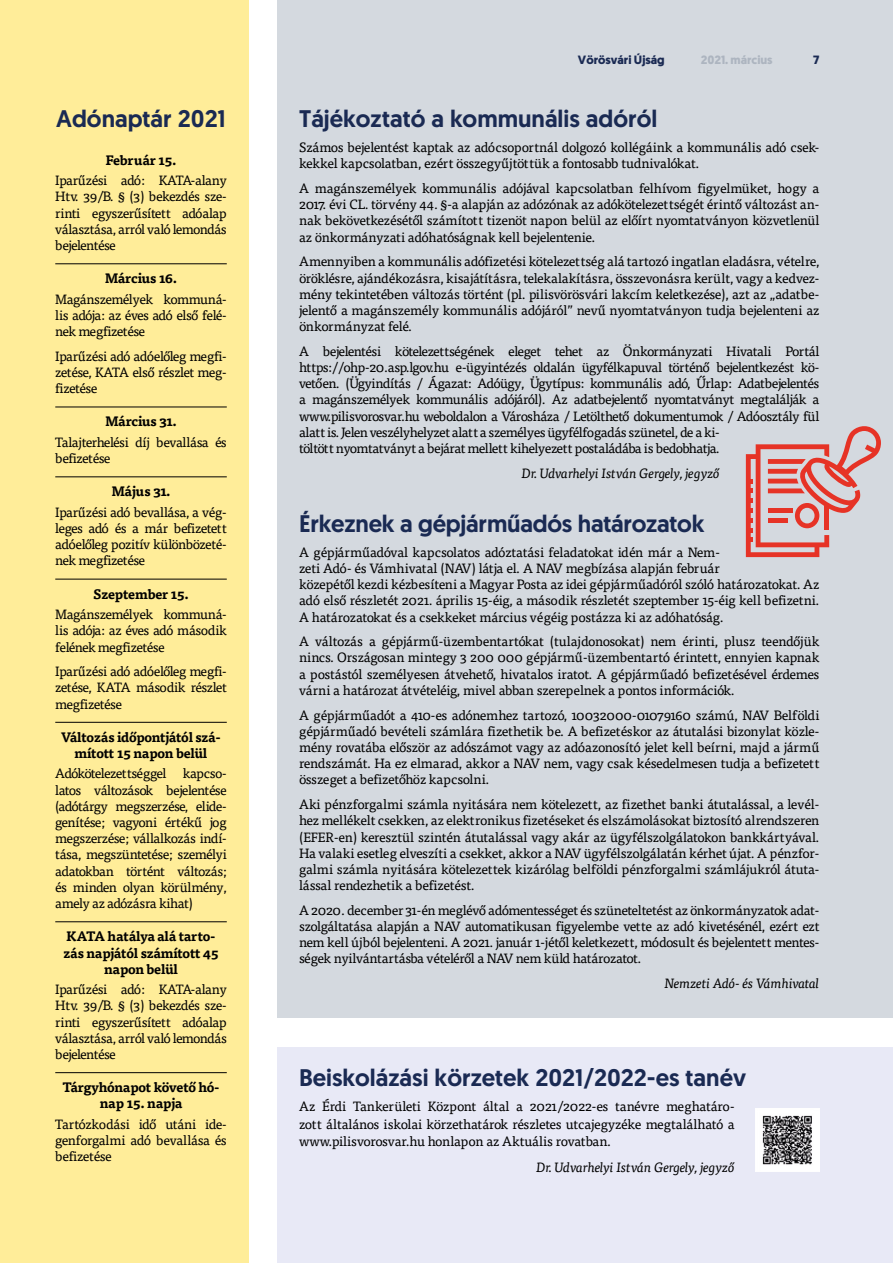
<style>
.page{position:relative;width:893px;height:1263px;background:#fff}
.page>*{position:absolute;margin:0;border:0;box-sizing:border-box;transform-origin:0 0}
.t1{font:500 24px "Geomanist";color:#1a2a53}
.t2{font:13.5px/16.2px "Tisa Pro";letter-spacing:-.03em;color:#000;text-align:justify}
.t3{font:700 13.5px/16.2px "Tisa Pro";letter-spacing:-.02em;color:#000;text-align:center}
.t4{font:italic 13.5px "Tisa Pro";letter-spacing:-.015em;color:#000}
.t5{font:700 12px "Geomanist";color:#1a2a53}
.t6{font:700 12px "Geomanist";color:#adb5c0}
</style>
<div class="page">
<div style="left:278px;top:1047px;width:615px;height:216px;background:#e8e9f6"></div>
<div style="left:278px;top:0;width:615px;height:1018px;background:#d4d9df"></div>
<div style="left:0;top:0;width:248px;height:1263px;background:#ffed99"></div>
<hr style="left:55px;top:263px;width:172px;height:1px;background:#000">
<hr style="left:55px;top:407px;width:172px;height:1px;background:#000">
<hr style="left:55px;top:476px;width:172px;height:1px;background:#000">
<hr style="left:55px;top:579px;width:172px;height:1px;background:#000">
<hr style="left:55px;top:722px;width:172px;height:1px;background:#000">
<hr style="left:55px;top:921px;width:172px;height:1px;background:#000">
<hr style="left:55px;top:1072px;width:172px;height:1px;background:#000">
<img style="left:756px;top:1108px;width:63px;height:63px">
<svg style="left:746px;top:426px;width:135px;height:131px"></svg>
<h1 class="t1" style="left:56px;top:103px;width:171px">Adónaptár 2021</h1>
<p class="t3" style="left:106px;top:151px;width:72px">Február 15.</p>
<p class="t2" style="left:55px;top:172px;width:173px">Iparűzési adó: KATA-alany Htv. 39/B. § (3) bekezdés sze&shy;rinti egyszerűsített adóalap választása, arról való lemondás bejelentése</p>
<p class="t3" style="left:105px;top:270px;width:74px">Március 16.</p>
<p class="t2" style="left:55px;top:290px;width:173px">Magánszemélyek kommuná&shy;lis adója: az éves adó első felé&shy;nek megfizetése</p>
<p class="t2" style="left:55px;top:347px;width:173px">Iparűzési adó adóelőleg megfi&shy;zetése, KATA első részlet meg&shy;fizetése</p>
<p class="t3" style="left:105px;top:413px;width:73px">Március 31.</p>
<p class="t2" style="left:55px;top:433px;width:173px">Talajterhelési díj bevallása és befizetése</p>
<p class="t3" style="left:111px;top:483px;width:61px">Május 31.</p>
<p class="t2" style="left:55px;top:503px;width:173px">Iparűzési adó bevallása, a vég&shy;leges adó és a már befizetett adóelőleg pozitív különbözeté&shy;nek megfizetése</p>
<p class="t3" style="left:93px;top:585px;width:97px">Szeptember 15.</p>
<p class="t2" style="left:55px;top:605px;width:173px">Magánszemélyek kommuná&shy;lis adója: az éves adó második felének megfizetése</p>
<p class="t2" style="left:55px;top:662px;width:173px">Iparűzési adó adóelőleg megfi&shy;zetése, KATA második részlet megfizetése</p>
<p class="t3" style="left:61px;top:728px;width:162px">Változás időpontjától szá&shy;mított 15 napon belül</p>
<p class="t2" style="left:55px;top:765px;width:173px">Adókötelezettséggel kapcso&shy;latos változások bejelentése (adótárgy megszerzése, elide&shy;genítése; vagyoni értékű jog megszerzése; vállalkozás indí&shy;tása, megszüntetése; személyi adatokban történt változás; és minden olyan körülmény, amely az adózásra kihat)</p>
<p class="t3" style="left:63px;top:928px;width:157px">KATA hatálya alá tarto&shy;zás napjától számított 45 napon belül</p>
<p class="t2" style="left:55px;top:980px;width:173px">Iparűzési adó: KATA-alany Htv. 39/B. § (3) bekezdés sze&shy;rinti egyszerűsített adóalap választása, arról való lemondás bejelentése</p>
<p class="t3" style="left:62px;top:1078px;width:159px">Tárgyhónapot követő hó&shy;nap 15. napja</p>
<p class="t2" style="left:55px;top:1115px;width:173px">Tartózkodási idő utáni ide&shy;genforgalmi adó bevallása és befizetése</p>
<p class="t5" style="left:578px;top:52px;width:88px">Vörösvári Újság</p>
<p class="t6" style="left:701px;top:52px;width:73px">2021. március</p>
<p class="t5" style="left:813px;top:52px;width:8px">7</p>
<h1 class="t1" style="left:299px;top:103px;width:360px">Tájékoztató a kommunális adóról</h1>
<p class="t2" style="left:299px;top:138px;width:522px">Számos bejelentést kaptak az adócsoportnál dolgozó kollégáink a kommunális adó csek&shy;kekkel kapcsolatban, ezért összegyűjtöttük a fontosabb tudnivalókat.</p>
<p class="t2" style="left:299px;top:179px;width:522px">A magánszemélyek kommunális adójával kapcsolatban felhívom figyelmüket, hogy a 2017. évi CL. törvény 44. §-a alapján az adózónak az adókötelezettségét érintő változást an&shy;nak bekövetkezésétől számított tizenöt napon belül az előírt nyomtatványon közvetlenül az önkormányzati adóhatóságnak kell bejelentenie.</p>
<p class="t2" style="left:299px;top:253px;width:522px">Amennyiben a kommunális adófizetési kötelezettség alá tartozó ingatlan eladásra, vételre, öröklésre, ajándékozásra, kisajátításra, telekalakításra, összevonásra került, vagy a kedvez&shy;mény tekintetében változás történt (pl. pilisvörösvári lakcím keletkezése), azt az „adatbe&shy;jelentő a magánszemély kommunális adójáról” nevű nyomtatványon tudja bejelenteni az önkormányzat felé.</p>
<p class="t2" style="left:299px;top:342px;width:522px;text-align:left">A bejelentési kötelezettségének eleget tehet az Önkormányzati Hivatali Portál https://ohp-20.asp.lgov.hu e-ügyintézés oldalán ügyfélkapuval történő bejelentkezést kö&shy;vetően. (Ügyindítás / Ágazat: Adóügy, Ügytípus: kommunális adó, Űrlap: Adatbejelentés a magánszemélyek kommunális adójáról). Az adatbejelentő nyomtatványt megtalálják a www.pilisvorosvar.hu weboldalon a Városháza / Letölthető dokumentumok / Adóosztály fül alatt is. Jelen veszélyhelyzet alatt a személyes ügyfélfogadás szünetel, de a ki-<br>töltött nyomtatványt a bejárat mellett kihelyezett postaládába is bedobhatja.</p>
<p class="t4" style="left:521px;top:463px;width:200px">Dr. Udvarhelyi István Gergely, jegyző</p>
<h1 class="t1" style="left:299px;top:508px;width:407px">Érkeznek a gépjárműadós határozatok</h1>
<p class="t2" style="left:299px;top:543px;width:522px;text-align:left">A gépjárműadóval kapcsolatos adóztatási feladatokat idén már a Nem-<br>zeti Adó- és Vámhivatal (NAV) látja el. A NAV megbízása alapján február<br>közepétől kezdi kézbesíteni a Magyar Posta az idei gépjárműadóról szóló határozatokat. Az adó első részletét 2021. április 15-éig, a második részletét szeptember 15-éig kell befizetni.<br>A határozatokat és a csekkeket március végéig postázza ki az adóhatóság.</p>
<p class="t2" style="left:299px;top:633px;width:522px">A változás a gépjármű-üzembentartókat (tulajdonosokat) nem érinti, plusz teendőjük nincs. Országosan mintegy 3 200 000 gépjármű-üzembentartó érintett, ennyien kapnak a postástól személyesen átvehető, hivatalos iratot. A gépjárműadó befizetésével érdemes várni a határozat átvételéig, mivel abban szerepelnek a pontos információk.</p>
<p class="t2" style="left:299px;top:706px;width:522px">A gépjárműadót a 410-es adónemhez tartozó, 10032000-01079160 számú, NAV Belföldi gépjárműadó bevételi számlára fizethetik be. A befizetéskor az átutalási bizonylat közle&shy;mény rovatába először az adószámot vagy az adóazonosító jelet kell beírni, majd a jármű rendszámát. Ha ez elmarad, akkor a NAV nem, vagy csak késedelmesen tudja a befizetett összeget a befizetőhöz kapcsolni.</p>
<p class="t2" style="left:299px;top:795px;width:522px">Aki pénzforgalmi számla nyitására nem kötelezett, az fizethet banki átutalással, a levél&shy;hez mellékelt csekken, az elektronikus fizetéseket és elszámolásokat biztosító alrendszeren (EFER-en) keresztül szintén átutalással vagy akár az ügyfélszolgálatokon bankkártyával.<br>Ha valaki esetleg elveszíti a csekket, akkor a NAV ügyfélszolgálatán kérhet újat. A pénzfor&shy;galmi számla nyitására kötelezettek kizárólag belföldi pénzforgalmi számlájukról átuta&shy;lással rendezhetik a befizetést.</p>
<p class="t2" style="left:299px;top:901px;width:522px">A 2020. december 31-én meglévő adómentességet és szüneteltetést az önkormányzatok adat&shy;szolgáltatása alapján a NAV automatikusan figyelembe vette az adó kivetésénél, ezért ezt nem kell újból bejelenteni. A 2021. január 1-jétől keletkezett, módosult és bejelentett mentes&shy;ségek nyilvántartásba vételéről a NAV nem küld határozatot.</p>
<p class="t4" style="left:664px;top:973px;width:156px">Nemzeti Adó- és Vámhivatal</p>
<h1 class="t1" style="left:299px;top:1061px;width:448px">Beiskolázási körzetek 2021/2022-es tanév</h1>
<p class="t2" style="left:299px;top:1097px;width:437px;line-height:17.2px">Az Érdi Tankerületi Központ által a 2021/2022-es tanévre meghatáro&shy;zott általános iskolai körzethatárok részletes utcajegyzéke megtalálható a www.pilisvorosvar.hu honlapon az Aktuális rovatban.</p>
<p class="t4" style="left:536px;top:1157px;width:200px">Dr. Udvarhelyi István Gergely, jegyző</p>
</div>
